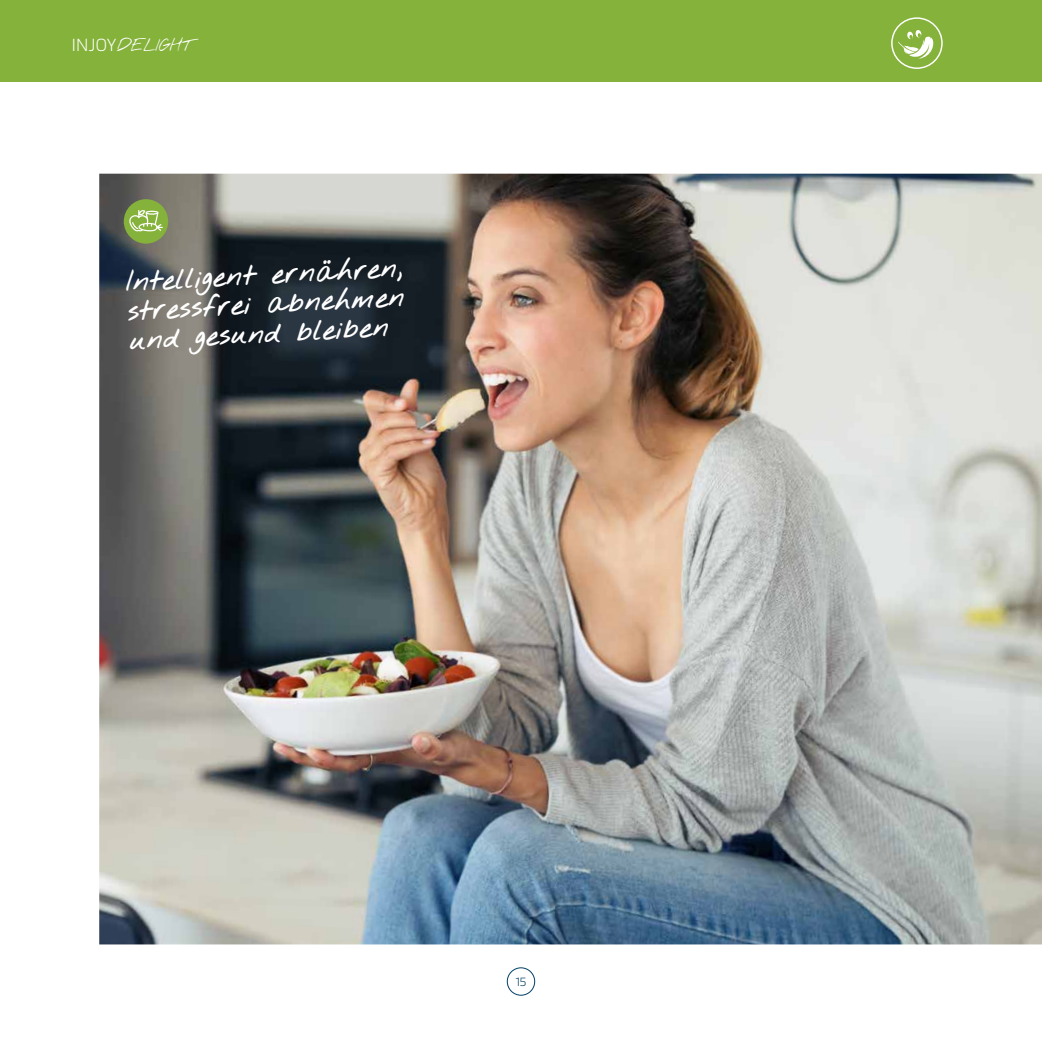
<style>
.page{position:relative;width:1042px;height:1042px;background:#fff}
.page>*{position:absolute;margin:0;border:0;box-sizing:border-box;transform-origin:0 0}
.t1{font:700 24.32px/29.2px "Nothing You Could Do";color:#fff;text-align:justify}
.t2{font:17.5px "Nothing You Could Do";color:#fff}
.t3{font:300 12.25px "Flexo";color:#003e66}
.s1{font-family:"Flexo";font-weight:300}
</style>
<div class="page">
<img style="left:99px;top:174px;width:943px;height:770px">
<div style="left:0;top:0;width:1042px;height:82px;background:#85b23a"></div>
<div style="left:891px;top:17px;width:51px;height:52px;border:1px solid #fff;border-radius:50%"></div>
<div style="left:507px;top:967px;width:28px;height:28px;border:1px solid #003e66;border-radius:50%"></div>
<svg style="left:898px;top:30px;width:36px;height:29px"></svg>
<div style="left:124px;top:199px;width:44px;height:45px;background:#85b23a;border-radius:50%"></div>
<svg style="left:129px;top:210px;width:34px;height:21px"></svg>
<p class="t2" style="left:72px;top:35px;width:121px"><span class="s1">INJOY</span>DELIGHT</p>
<p class="t1" style="left:125px;top:267px;width:279px;rotate:-3deg">Intelligent ernähren, stressfrei abnehmen und gesund bleiben</p>
<p class="t3" style="left:516px;top:974px;width:12px">15</p>
</div>
